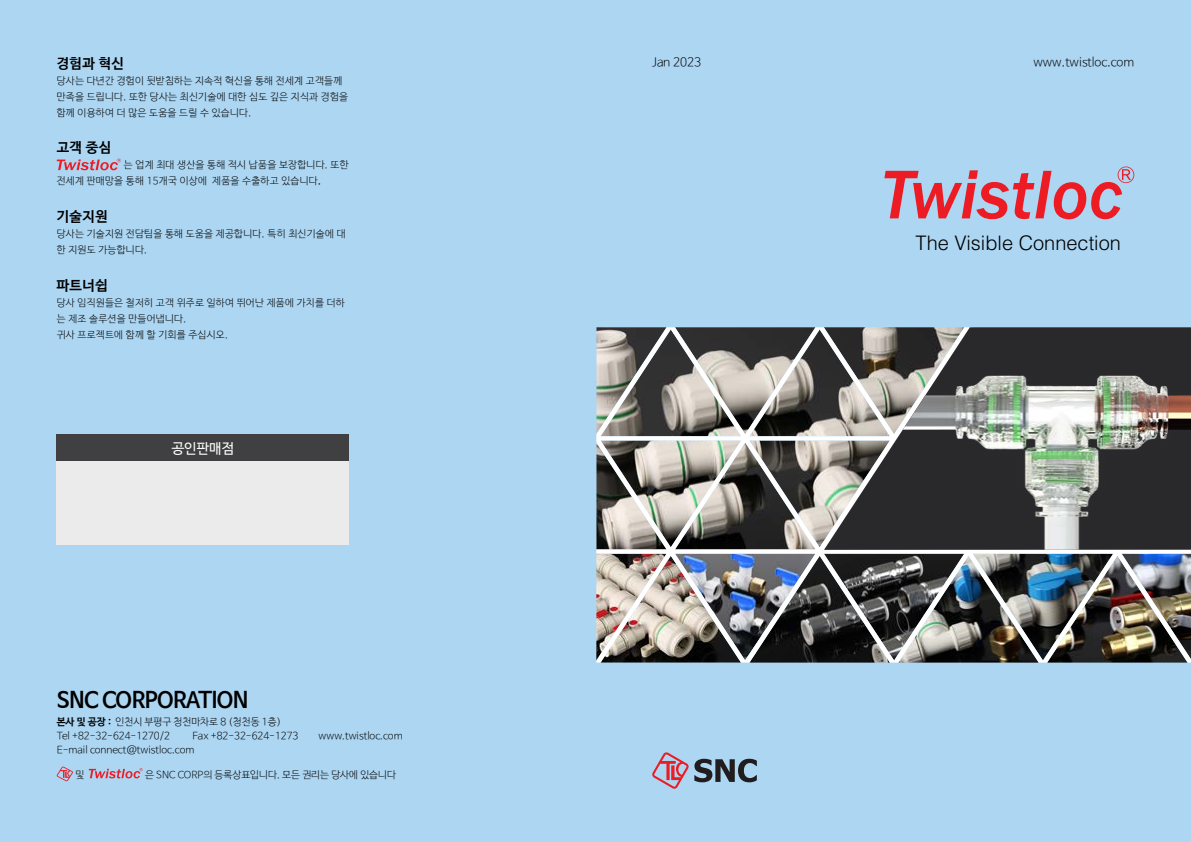
<style>
.page{position:relative;width:1191px;height:842px;background:#acd6f2}
.page>*{position:absolute;margin:0;border:0;box-sizing:border-box;transform-origin:0 0}
.t1{font:700 22px "Nanum Barun Gothic";letter-spacing:-.02em;color:#000}
.t2{font:300 20px "Helvetica";color:#000}
.t3{font:700 14px "Nanum Barun Gothic";letter-spacing:.025em;color:#000}
.t4{font:14px "Nanum Barun Gothic";color:#fff}
.t5{font:300 12px "Nanum Barun Gothic";color:#000}
.t6{font:300 10px/16px "Nanum Barun Gothic";letter-spacing:.025em;color:#000}
.t7{font:300 10px/14px "Nanum Barun Gothic";color:#000}
.t8{font:700 10px "Nanum Barun Gothic";color:#fff}
.s1{font-weight:400}
.s2{font-weight:700}
</style>
<div class="page">
<svg style="left:884px;top:167px;width:250px;height:52px"></svg>
<svg style="left:694px;top:759px;width:63px;height:23px"></svg>
<svg style="left:652px;top:752px;width:36px;height:37px"></svg>
<svg style="left:57px;top:159px;width:64px;height:11px"></svg>
<div style="left:57px;top:435px;width:292px;height:109px;background:#ebebec"></div>
<div style="left:57px;top:435px;width:292px;height:26px;background:#404042"></div>
<svg style="left:57px;top:766px;width:16px;height:15px"></svg>
<svg style="left:89px;top:768px;width:54px;height:10px"></svg>
<img style="left:596px;top:327px;width:595px;height:336px">
<svg style="left:824px;top:327px;width:10px;height:223px;background:#93928d"></svg>
<img style="left:834px;top:327px;width:357px;height:223px">
<h3 class="t3" style="left:57px;top:56px;width:69px">경험과 혁신</h3>
<p class="t6" style="left:57px;top:73px;width:293px">당사는 다년간 경험이 뒷받침하는 지속적 혁신을 통해 전세계 고객들께 만족을 드립니다. 또한 당사는 최신기술에 대한 심도 깊은 지식과 경험을 함께 이용하여 더 많은 도움을 드릴 수 있습니다.</p>
<h3 class="t3" style="left:57px;top:141px;width:56px">고객 중심</h3>
<p class="t6" style="left:57px;top:158px;width:293px;text-indent:67px">는 업계 최대 생산을 통해 적시 납품을 보장합니다. 또한 전세계 판매망을 통해 15개국 이상에 제품을 수출하고 있습니다<span class="s1">.</span></p>
<h3 class="t3" style="left:57px;top:210px;width:53px">기술지원</h3>
<p class="t6" style="left:57px;top:226px;width:290px">당사는 기술지원 전담팀을 통해 도움을 제공합니다. 특히 최신기술에 대 한 지원도 가능합니다.</p>
<h3 class="t3" style="left:57px;top:278px;width:53px">파트너쉽</h3>
<p class="t6" style="left:57px;top:295px;width:290px">당사 임직원들은 철저히 고객 위주로 일하여 뛰어난 제품에 가치를 더하 는 제조 솔루션을 만들어냅니다.<br>귀사 프로젝트에 함께 할 기회를 주십시오.</p>
<p class="t8" style="left:176px;top:439px;width:55px">공 인 판 매 점</p>
<h3 class="t4" style="left:172px;top:441px;width:64px">공인판매점</h3>
<h1 class="t1" style="left:57px;top:688px;width:193px">SNC CORPORATION</h1>
<p class="t7" style="left:57px;top:715px;width:226px"><span class="s2">본사 및 공장 :</span> 인천시 부평구 청천마차로 8 (청천동 1층)<br>Tel +82-32-624-1270/2</p>
<p class="t7" style="left:192px;top:729px;width:107px">Fax +82-32-624-1273</p>
<p class="t7" style="left:318px;top:729px;width:86px">www.twistloc.com</p>
<p class="t7" style="left:57px;top:743px;width:139px">E-mail connect@twistloc.com</p>
<p class="t6" style="left:76px;top:767px;width:10px">및</p>
<p class="t7" style="left:145px;top:768px;width:252px">은 SNC CORP의 등록상표입니다. 모든 권리는 당사에 있습니다</p>
<p class="t5" style="left:652px;top:56px;width:50px">Jan 2023</p>
<p class="t5" style="left:1033px;top:56px;width:102px">www.twistloc.com</p>
<h2 class="t2" style="left:915px;top:230px;width:207px">The Visible Connection</h2>
</div>
